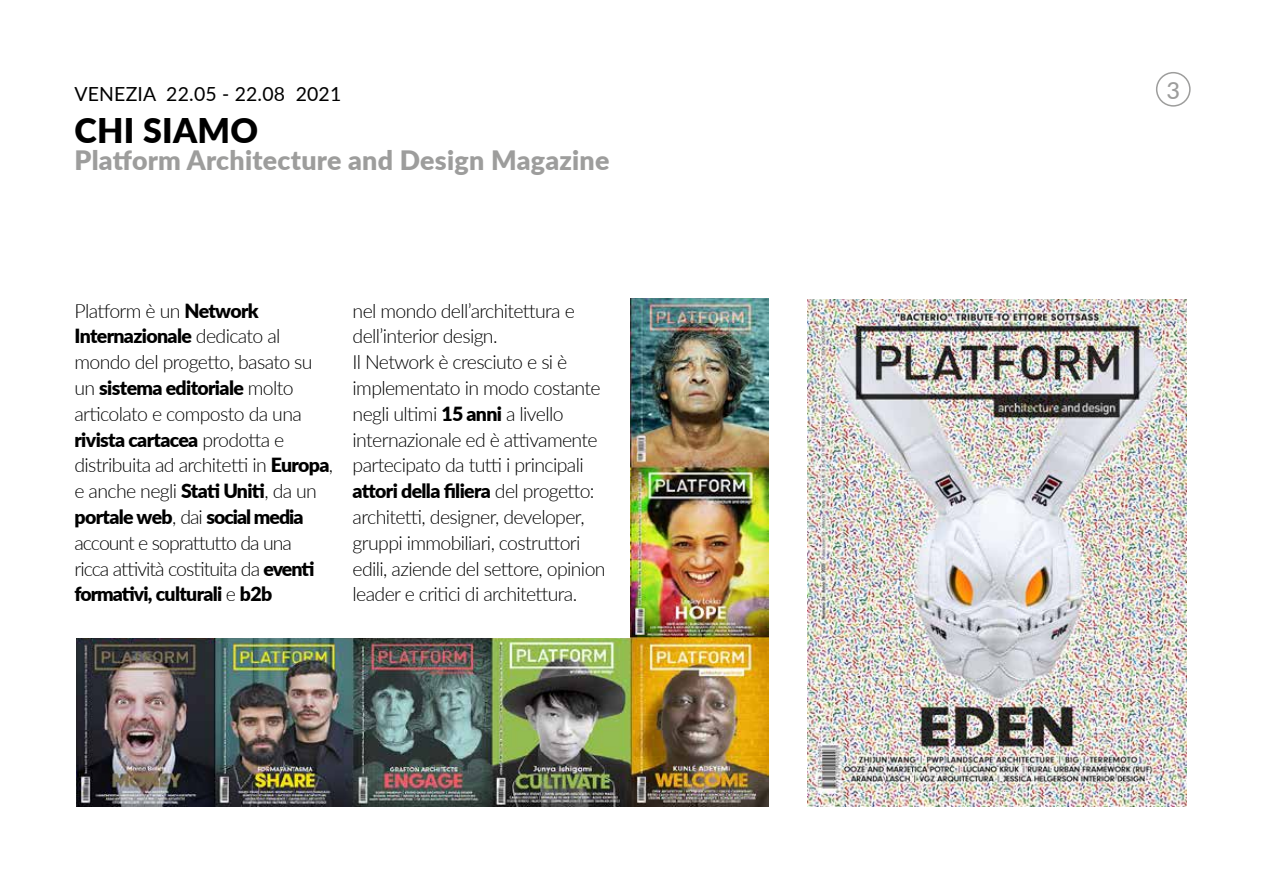
<style>
.page{position:relative;width:1263px;height:893px;background:#fff}
.page>*{position:absolute;margin:0;border:0;box-sizing:border-box;transform-origin:0 0}
.t1{font:900 34.05px "Lato";letter-spacing:.01em;color:#000}
.t2{font:900 26.7px "Lato";letter-spacing:.01em;color:#9d9d9c}
.t3{font:500 23.55px "Lato";color:#9d9d9c}
.t4{font:300 19.5px/25.8px "Lato";letter-spacing:-.035em;color:#000}
.t5{font:19.5px "Lato";letter-spacing:.01em;color:#000}
.s1{font-weight:900}
</style>
<div class="page">
<img style="left:77px;top:298px;width:691px;height:509px">
<div style="left:4px;top:282px;width:626px;height:356px;background:#fff"></div>
<div style="left:1156px;top:72px;width:34px;height:35px;border:2px solid #9d9d9c;border-radius:50%"></div>
<img style="left:808px;top:299px;width:378px;height:507px">
<p class="t5" style="left:74px;top:80px;width:268px">VENEZIA 22.05 - 22.08 2021</p>
<h1 class="t1" style="left:74px;top:105px;width:185px">CHI SIAMO</h1>
<h2 class="t2" style="left:74px;top:140px;width:536px">Platform Architecture and Design Magazine</h2>
<p class="t4" style="left:74px;top:297px;width:260px">Platform è un <span class="s1">Network<br>Internazionale</span> dedicato al mondo del progetto, basato su un <span class="s1">sistema editoriale</span> molto articolato e composto da una <span class="s1">rivista cartacea</span> prodotta e distribuita ad architetti in <span class="s1">Europa</span>, e anche negli <span class="s1">Stati Uniti</span>, da un <span class="s1">portale web</span>, dai <span class="s1">social media </span>account e soprattutto da una<br>ricca attività costituita da <span class="s1">eventi formativi, culturali</span> e <span class="s1">b2b</span></p>
<p class="t4" style="left:353px;top:297px;width:254px">nel mondo dell’architettura e dell’interior design.<br>Il Network è cresciuto e si è implementato in modo costante negli ultimi <span class="s1">15 anni</span> a livello internazionale ed è attivamente partecipato da tutti i principali <span class="s1">attori della filiera</span> del progetto: architetti, designer, developer, gruppi immobiliari, costruttori edili, aziende del settore, opinion leader e critici di architettura.</p>
<p class="t3" style="left:1166px;top:73px;width:15px">3</p>
</div>
